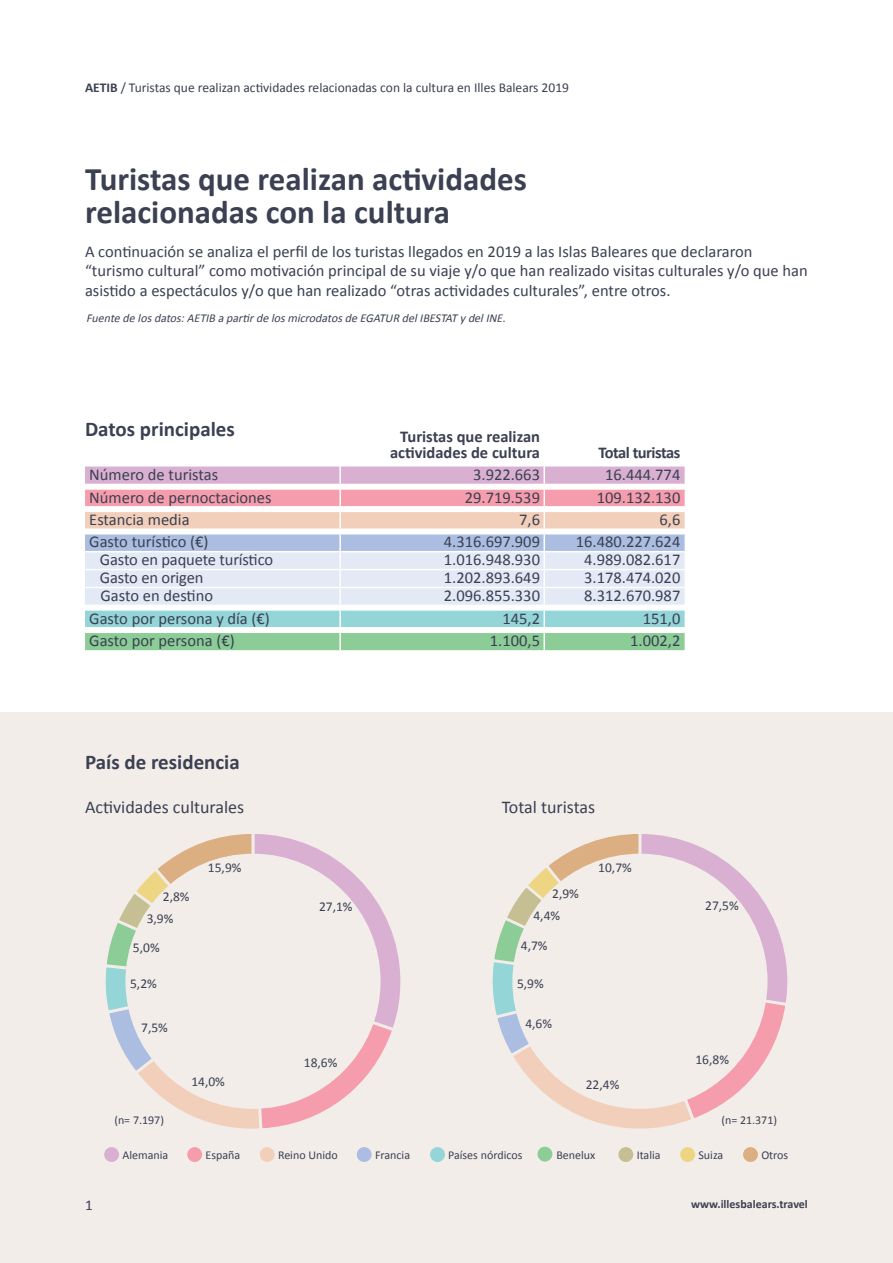
<style>
.page{position:relative;width:893px;height:1263px;background:#fff}
.page>*{position:absolute;margin:0;border:0;box-sizing:border-box;transform-origin:0 0}
.Párrafo_-_P{font:700 33px "Calibri";color:#3b4052}
.Párrafo_-_P-2{font:700 21px "Calibri";color:#3b4052}
.Párrafo_-_P-3{font:18px "Calibri";color:#3b4052}
.Párrafo_-_P-4{font:16.5px/19.5px "Calibri";color:#3b4052}
.Párrafo_-_P-5{font:700 16.5px/16.5px "Calibri";color:#3b4052;text-align:right}
.Párrafo_-_P-6{font:700 16.5px "Calibri";letter-spacing:-.03em;color:#3b4052}
.Párrafo_-_P-7{font:15px "Calibri";color:#3b4052}
.Párrafo_-_P-8{font:13.5px "Calibri";color:#3b4052}
.Párrafo_-_P-9{font:12px "Calibri";color:#3b4052}
.Párrafo_-_P-10{font:italic 12px "Calibri";color:#3b4052}
.Párrafo_-_P-11{font:700 12px "Calibri";color:#3b4052}
.s1{font-weight:700}
</style>
<div class="page">
<div style="left:0;top:712px;width:893px;height:551px;background:#f3ede9"></div>
<svg style="left:85px;top:466px;width:600px;height:184px"></svg>
<svg style="left:105px;top:834px;width:296px;height:295px"></svg>
<div style="left:125px;top:854px;width:256px;height:255px;background:#f3ede9;border-radius:50%"></div>
<svg style="left:492px;top:834px;width:296px;height:295px"></svg>
<div style="left:512px;top:854px;width:255px;height:255px;background:#f3ede9;border-radius:50%"></div>
<div style="left:104px;top:1147px;width:15px;height:15px;background:#d9b0d1;border-radius:50%"></div>
<div style="left:187px;top:1147px;width:15px;height:15px;background:#f59dad;border-radius:50%"></div>
<div style="left:260px;top:1147px;width:15px;height:15px;background:#f2cfba;border-radius:50%"></div>
<div style="left:357px;top:1147px;width:15px;height:15px;background:#abbee1;border-radius:50%"></div>
<div style="left:430px;top:1147px;width:15px;height:15px;background:#94d5d7;border-radius:50%"></div>
<div style="left:537px;top:1147px;width:15px;height:14px;background:#8ccc97;border-radius:50%"></div>
<div style="left:618px;top:1147px;width:15px;height:15px;background:#c5bf93;border-radius:50%"></div>
<div style="left:680px;top:1147px;width:15px;height:15px;background:#edd584;border-radius:50%"></div>
<div style="left:743px;top:1147px;width:15px;height:15px;background:#dcaf82;border-radius:50%"></div>
<p class="Párrafo_-_P-8" style="left:85px;top:79px;width:485px"><span class="s1">AETIB</span> / Turistas que realizan actividades relacionadas con la cultura en Illes Balears 2019</p>
<p class="Párrafo_-_P" style="left:85px;top:156px;width:443px">Turistas que realizan actividades</p>
<p class="Párrafo_-_P" style="left:85px;top:189px;width:367px">relacionadas con la cultura</p>
<p class="Párrafo_-_P-4" style="left:85px;top:241px;width:724px">A continuación se analiza el perfil de los turistas llegados en 2019 a las Islas Baleares que declararon “turismo cultural” como motivación principal de su viaje y/o que han realizado visitas culturales y/o que han asistido a espectáculos y/o que han realizado “otras actividades culturales”, entre otros.</p>
<p class="Párrafo_-_P-10" style="left:86px;top:310px;width:424px">Fuente de losdatos:AETIB a partirde losmicrodatosde EGATUR delIBESTAT y delINE.</p>
<p class="Párrafo_-_P-2" style="left:85px;top:414px;width:151px">Datos principales</p>
<p class="Párrafo_-_P-5" style="left:390px;top:427px;width:151px">Turistas que realizan actividades de cultura</p>
<p class="Párrafo_-_P-6" style="left:598px;top:441px;width:83px">Total turistas</p>
<p class="Párrafo_-_P-4" style="left:89px;top:464px;width:130px">Número de turistas</p>
<p class="Párrafo_-_P-4" style="left:473px;top:464px;width:68px">3.922.663</p>
<p class="Párrafo_-_P-4" style="left:605px;top:464px;width:77px">16.444.774</p>
<p class="Párrafo_-_P-4" style="left:89px;top:487px;width:184px">Número de pernoctaciones</p>
<p class="Párrafo_-_P-4" style="left:465px;top:487px;width:77px">29.719.539</p>
<p class="Párrafo_-_P-4" style="left:597px;top:487px;width:85px">109.132.130</p>
<p class="Párrafo_-_P-4" style="left:89px;top:509px;width:102px">Estancia media</p>
<p class="Párrafo_-_P-4" style="left:519px;top:509px;width:22px">7,6</p>
<p class="Párrafo_-_P-4" style="left:659px;top:509px;width:22px">6,6</p>
<p class="Párrafo_-_P-4" style="left:89px;top:531px;width:121px">Gasto turístico (€)</p>
<p class="Párrafo_-_P-4" style="left:444px;top:531px;width:98px">4.316.697.909</p>
<p class="Párrafo_-_P-4" style="left:576px;top:531px;width:106px">16.480.227.624</p>
<p class="Párrafo_-_P-4" style="left:100px;top:549px;width:175px">Gasto en paquete turístico</p>
<p class="Párrafo_-_P-4" style="left:444px;top:549px;width:98px">1.016.948.930</p>
<p class="Párrafo_-_P-4" style="left:584px;top:549px;width:98px">4.989.082.617</p>
<p class="Párrafo_-_P-4" style="left:100px;top:567px;width:105px">Gasto en origen</p>
<p class="Párrafo_-_P-4" style="left:444px;top:567px;width:98px">1.202.893.649</p>
<p class="Párrafo_-_P-4" style="left:584px;top:567px;width:98px">3.178.474.020</p>
<p class="Párrafo_-_P-4" style="left:100px;top:585px;width:114px">Gasto en destino</p>
<p class="Párrafo_-_P-4" style="left:444px;top:585px;width:98px">2.096.855.330</p>
<p class="Párrafo_-_P-4" style="left:584px;top:585px;width:98px">8.312.670.987</p>
<p class="Párrafo_-_P-4" style="left:89px;top:607px;width:182px">Gasto por persona y día (€)</p>
<p class="Párrafo_-_P-4" style="left:502px;top:607px;width:39px">145,2</p>
<p class="Párrafo_-_P-4" style="left:643px;top:607px;width:39px">151,0</p>
<p class="Párrafo_-_P-4" style="left:89px;top:630px;width:147px">Gasto por persona (€)</p>
<p class="Párrafo_-_P-4" style="left:490px;top:630px;width:52px">1.100,5</p>
<p class="Párrafo_-_P-4" style="left:630px;top:630px;width:52px">1.002,2</p>
<p class="Párrafo_-_P-2" style="left:85px;top:747px;width:156px">País de residencia</p>
<p class="Párrafo_-_P-3" style="left:85px;top:796px;width:161px">Actividades culturales</p>
<p class="Párrafo_-_P-3" style="left:502px;top:796px;width:95px">Total turistas</p>
<p class="Párrafo_-_P-8" style="left:208px;top:859px;width:35px">15,9%</p>
<p class="Párrafo_-_P-8" style="left:598px;top:859px;width:35px">10,7%</p>
<p class="Párrafo_-_P-8" style="left:163px;top:888px;width:28px">2,8%</p>
<p class="Párrafo_-_P-8" style="left:552px;top:885px;width:28px">2,9%</p>
<p class="Párrafo_-_P-8" style="left:319px;top:898px;width:35px">27,1%</p>
<p class="Párrafo_-_P-8" style="left:705px;top:897px;width:35px">27,5%</p>
<p class="Párrafo_-_P-8" style="left:147px;top:910px;width:28px">3,9%</p>
<p class="Párrafo_-_P-8" style="left:533px;top:907px;width:28px">4,4%</p>
<p class="Párrafo_-_P-8" style="left:133px;top:939px;width:28px">5,0%</p>
<p class="Párrafo_-_P-8" style="left:521px;top:937px;width:28px">4,7%</p>
<p class="Párrafo_-_P-8" style="left:130px;top:975px;width:28px">5,2%</p>
<p class="Párrafo_-_P-8" style="left:517px;top:975px;width:28px">5,9%</p>
<p class="Párrafo_-_P-8" style="left:141px;top:1019px;width:28px">7,5%</p>
<p class="Párrafo_-_P-8" style="left:525px;top:1015px;width:28px">4,6%</p>
<p class="Párrafo_-_P-8" style="left:191px;top:1073px;width:35px">14,0%</p>
<p class="Párrafo_-_P-8" style="left:304px;top:1054px;width:35px">18,6%</p>
<p class="Párrafo_-_P-8" style="left:695px;top:1051px;width:35px">16,8%</p>
<p class="Párrafo_-_P-8" style="left:586px;top:1076px;width:35px">22,4%</p>
<p class="Párrafo_-_P-9" style="left:114px;top:1113px;width:51px">(n= 7.197)</p>
<p class="Párrafo_-_P-9" style="left:721px;top:1113px;width:57px">(n= 21.371)</p>
<p class="Párrafo_-_P-9" style="left:122px;top:1147px;width:47px">Alemania</p>
<p class="Párrafo_-_P-9" style="left:206px;top:1147px;width:36px">España</p>
<p class="Párrafo_-_P-9" style="left:278px;top:1147px;width:61px">Reino Unido</p>
<p class="Párrafo_-_P-9" style="left:375px;top:1147px;width:37px">Francia</p>
<p class="Párrafo_-_P-9" style="left:448px;top:1147px;width:76px">Países nórdicos</p>
<p class="Párrafo_-_P-9" style="left:556px;top:1147px;width:41px">Benelux</p>
<p class="Párrafo_-_P-9" style="left:637px;top:1147px;width:25px">Italia</p>
<p class="Párrafo_-_P-9" style="left:698px;top:1147px;width:26px">Suiza</p>
<p class="Párrafo_-_P-9" style="left:761px;top:1147px;width:28px">Otros</p>
<p class="Párrafo_-_P-7" style="left:85px;top:1196px;width:9px">1</p>
<p class="Párrafo_-_P-11" style="left:691px;top:1196px;width:118px">www.illesbalears.travel</p>
</div>
